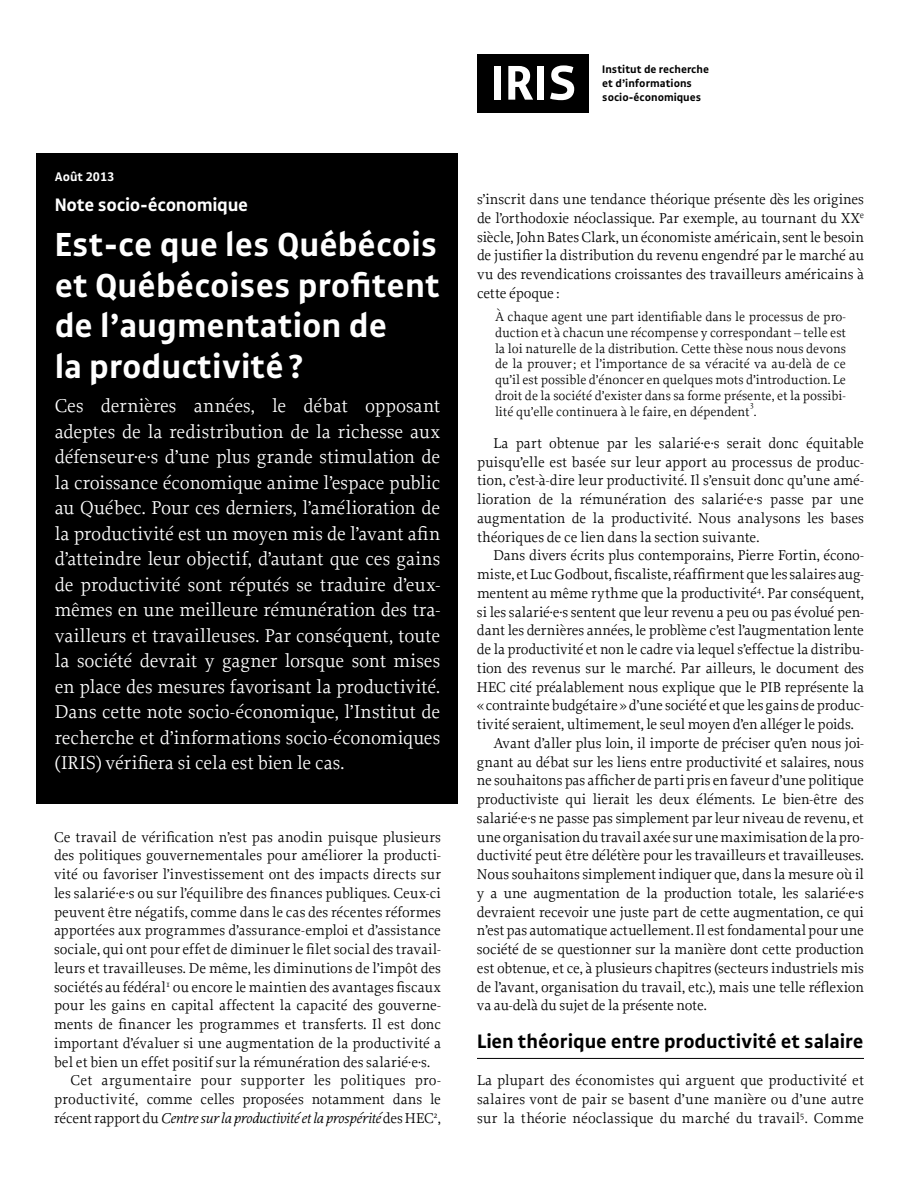
<style>
.page{position:relative;width:918px;height:1188px;background:#fff}
.page>*{position:absolute;margin:0;border:0;box-sizing:border-box;transform-origin:0 0}
.t1{font:700 36px/40.5px "Gak Sans";color:#fff}
.t2{font:700 21px "Gak Sans";letter-spacing:-.005em;color:#000}
.t3{font:19.5px/25.5px "Proforma";color:#fff;text-align:justify}
.t4{font:700 19.5px "Gak Sans";letter-spacing:-.015em;color:#fff}
.t5{font:15px/18.8px "Proforma";letter-spacing:-.005em;color:#000;text-align:justify}
.t6{font:italic 15px "Proforma";letter-spacing:-.015em;color:#000}
.t7{font:15px "Proforma";letter-spacing:.025em;color:#000}
.t8{font:13.5px/15.8px "Proforma";color:#000;text-align:justify}
.t9{font:700 13.5px "Gak Sans";color:#fff}
.t10{font:700 11.85px/14.1px "Gak Sans";color:#000}
.t11{font:8.55px "Proforma";color:#000}
.s1{font-style:normal}
</style>
<div class="page">
<hr style="left:477px;top:1058px;width:387px;height:1px;background:#000">
<div style="left:478px;top:54px;width:111px;height:58px;background:#000"></div>
<div style="left:494px;top:66px;width:7px;height:34px;background:#fff"></div>
<svg style="left:508px;top:66px;width:25px;height:34px"></svg>
<div style="left:538px;top:66px;width:6px;height:34px;background:#fff"></div>
<svg style="left:550px;top:65px;width:24px;height:35px"></svg>
<div style="left:37px;top:153px;width:421px;height:651px;background:#000"></div>
<p class="t9" style="left:55px;top:170px;width:61px">Août 2013</p>
<h3 class="t4" style="left:55px;top:194px;width:195px">Note socio-économique</h3>
<h1 class="t1" style="left:55px;top:225px;width:387px">Est-ce que les Québécois et Québécoises profitent de l’augmentation de<br>la productivité?</h1>
<p class="t3" style="left:55px;top:393px;width:387px">Ces dernières années, le débat opposant adeptes de la redistribution de la richesse aux défenseur·e·s d’une plus grande stimulation de la croissance économique anime l’espace public au Québec. Pour ces derniers, l’amélioration de la productivité est un moyen mis de l’avant afin d’atteindre leur objectif, d’autant que ces gains de productivité sont réputés se traduire d’eux&shy;mêmes en une meilleure rémunération des tra&shy;vailleurs et travailleuses. Par conséquent, toute la société devrait y gagner lorsque sont mises en place des mesures favorisant la productivité.<br>Dans cette note socio-économique, l’Institut de recherche et d’informations socio-économiques (IRIS) vérifiera si cela est bien le cas.</p>
<p class="t5" style="left:54px;top:827px;width:389px">Ce travail de vérification n’est pas anodin puisque plusieurs</p>
<p class="t5" style="left:54px;top:846px;width:388px">des politiques gouvernementales pour améliorer la producti-</p>
<p class="t5" style="left:54px;top:865px;width:388px">vité ou favoriser l’investissement ont des impacts directs sur</p>
<p class="t5" style="left:54px;top:883px;width:389px">les salarié·e·s ou sur l’équilibre des finances publiques. Ceux-ci</p>
<p class="t5" style="left:54px;top:902px;width:388px">peuvent être négatifs, comme dans le cas des récentes réformes</p>
<p class="t5" style="left:54px;top:921px;width:389px">apportées aux programmes d’assurance-emploi et d’assistance</p>
<p class="t5" style="left:54px;top:940px;width:388px">sociale, qui ont pour effet de diminuer le filet social des travail-</p>
<p class="t5" style="left:54px;top:958px;width:389px">leurs et travailleuses. De même, les diminutions de l’impôt des</p>
<p class="t5" style="left:54px;top:977px;width:389px">sociétés au fédéral<sup>1</sup> ou encore le maintien des avantages fiscaux</p>
<p class="t5" style="left:54px;top:996px;width:388px">pour les gains en capital affectent la capacité des gouverne-</p>
<p class="t5" style="left:54px;top:1015px;width:389px">ments de financer les programmes et transferts. Il est donc</p>
<p class="t5" style="left:54px;top:1033px;width:389px">important d’évaluer si une augmentation de la productivité a</p>
<p class="t5" style="left:54px;top:1052px;width:378px">bel et bien un effet positif sur la rémunération des salarié·e·s.</p>
<p class="t7" style="left:71px;top:1071px;width:372px">Cet argumentaire pour supporter les politiques pro-</p>
<p class="t5" style="left:54px;top:1090px;width:388px">productivité, comme celles proposées notamment dans le</p>
<p class="t6" style="left:54px;top:1108px;width:388px"><span class="s1">récent rapport du</span> Centre sur la productivité et la prospérité <span class="s1">des HEC</span><sup>2</sup><span class="s1">,</span></p>
<p class="t10" style="left:602px;top:62px;width:108px">Institut de recherche et d’informations socio-économiques</p>
<p class="t5" style="left:477px;top:190px;width:389px">s’inscrit dans une tendance théorique présente dès les origines de l’orthodoxie néoclassique. Par exemple, au tournant du XX<sup>e </sup>siècle, John Bates Clark, un économiste américain, sent le besoin de justifier la distribution du revenu engendré par le marché au vu des revendications croissantes des travailleurs américains à cette époque :</p>
<p class="t8" style="left:495px;top:309px;width:353px">À chaque agent une part identifiable dans le processus de pro&shy;duction et à chacun une récompense y correspondant – telle est la loi naturelle de la distribution. Cette thèse nous nous devons de la prouver; et l’importance de sa véracité va au-delà de ce qu’il est possible d’énoncer en quelques mots d’introduction. Le droit de la société d’exister dans sa forme présente, et la possibi&shy;lité qu’elle continuera à le faire, en dépendent .</p>
<p class="t11" style="left:750px;top:399px;width:6px">3</p>
<p class="t5" style="left:477px;top:433px;width:389px;text-indent:16px">La part obtenue par les salarié·e·s serait donc équitable puisqu’elle est basée sur leur apport au processus de produc&shy;tion, c’est-à-dire leur productivité. Il s’ensuit donc qu’une amé&shy;lioration de la rémunération des salarié·e·s passe par une augmentation de la productivité. Nous analysons les bases théoriques de ce lien dans la section suivante.</p>
<p class="t5" style="left:494px;top:546px;width:372px">Dans divers écrits plus contemporains, Pierre Fortin, écono-</p>
<p class="t5" style="left:477px;top:565px;width:389px">miste, et Luc Godbout, fiscaliste, réaffirment que les salaires aug-</p>
<p class="t5" style="left:477px;top:583px;width:388px">mentent au même rythme que la productivité<sup>4</sup>. Par conséquent,</p>
<p class="t5" style="left:477px;top:602px;width:388px">si les salarié·e·s sentent que leur revenu a peu ou pas évolué pen-</p>
<p class="t5" style="left:477px;top:621px;width:388px">dant les dernières années, le problème c’est l’augmentation lente</p>
<p class="t5" style="left:477px;top:640px;width:388px">de la productivité et non le cadre via lequel s’effectue la distribu-</p>
<p class="t5" style="left:477px;top:658px;width:389px">tion des revenus sur le marché. Par ailleurs, le document des</p>
<p class="t5" style="left:477px;top:677px;width:388px">HEC cité préalablement nous explique que le PIB représente la</p>
<p class="t5" style="left:477px;top:696px;width:388px">«contrainte budgétaire» d’une société et que les gains de produc-</p>
<p class="t5" style="left:477px;top:715px;width:378px">tivité seraient, ultimement, le seul moyen d’en alléger le poids.</p>
<p class="t5" style="left:493px;top:733px;width:372px">Avant d’aller plus loin, il importe de préciser qu’en nous joi-</p>
<p class="t5" style="left:477px;top:752px;width:388px">gnant au débat sur les liens entre productivité et salaires, nous</p>
<p class="t5" style="left:477px;top:771px;width:388px">ne souhaitons pas afficher de parti pris en faveur d’une politique</p>
<p class="t5" style="left:477px;top:790px;width:388px">productiviste qui lierait les deux éléments. Le bien-être des</p>
<p class="t5" style="left:477px;top:808px;width:388px">salarié·e·s ne passe pas simplement par leur niveau de revenu, et</p>
<p class="t5" style="left:477px;top:827px;width:388px">une organisation du travail axée sur une maximisation de la pro-</p>
<p class="t5" style="left:477px;top:846px;width:389px">ductivité peut être délétère pour les travailleurs et travailleuses.</p>
<p class="t5" style="left:477px;top:865px;width:389px">Nous souhaitons simplement indiquer que, dans la mesure où il</p>
<p class="t5" style="left:477px;top:883px;width:389px">y a une augmentation de la production totale, les salarié·e·s</p>
<p class="t5" style="left:477px;top:902px;width:388px">devraient recevoir une juste part de cette augmentation, ce qui</p>
<p class="t5" style="left:477px;top:921px;width:389px">n’est pas automatique actuellement. Il est fondamental pour une</p>
<p class="t5" style="left:477px;top:940px;width:388px">société de se questionner sur la manière dont cette production</p>
<p class="t5" style="left:477px;top:958px;width:389px">est obtenue, et ce, à plusieurs chapitres (secteurs industriels mis</p>
<p class="t5" style="left:477px;top:977px;width:388px">de l’avant, organisation du travail, etc.), mais une telle réflexion</p>
<p class="t5" style="left:477px;top:996px;width:231px">va au-delà du sujet de la présente note.</p>
<h2 class="t2" style="left:477px;top:1029px;width:388px">Lien théorique entre productivité et salaire</h2>
<p class="t5" style="left:477px;top:1071px;width:389px">La plupart des économistes qui arguent que productivité et salaires vont de pair se basent d’une manière ou d’une autre sur la théorie néoclassique du marché du travail<sup>5</sup>. Comme</p>
</div>
